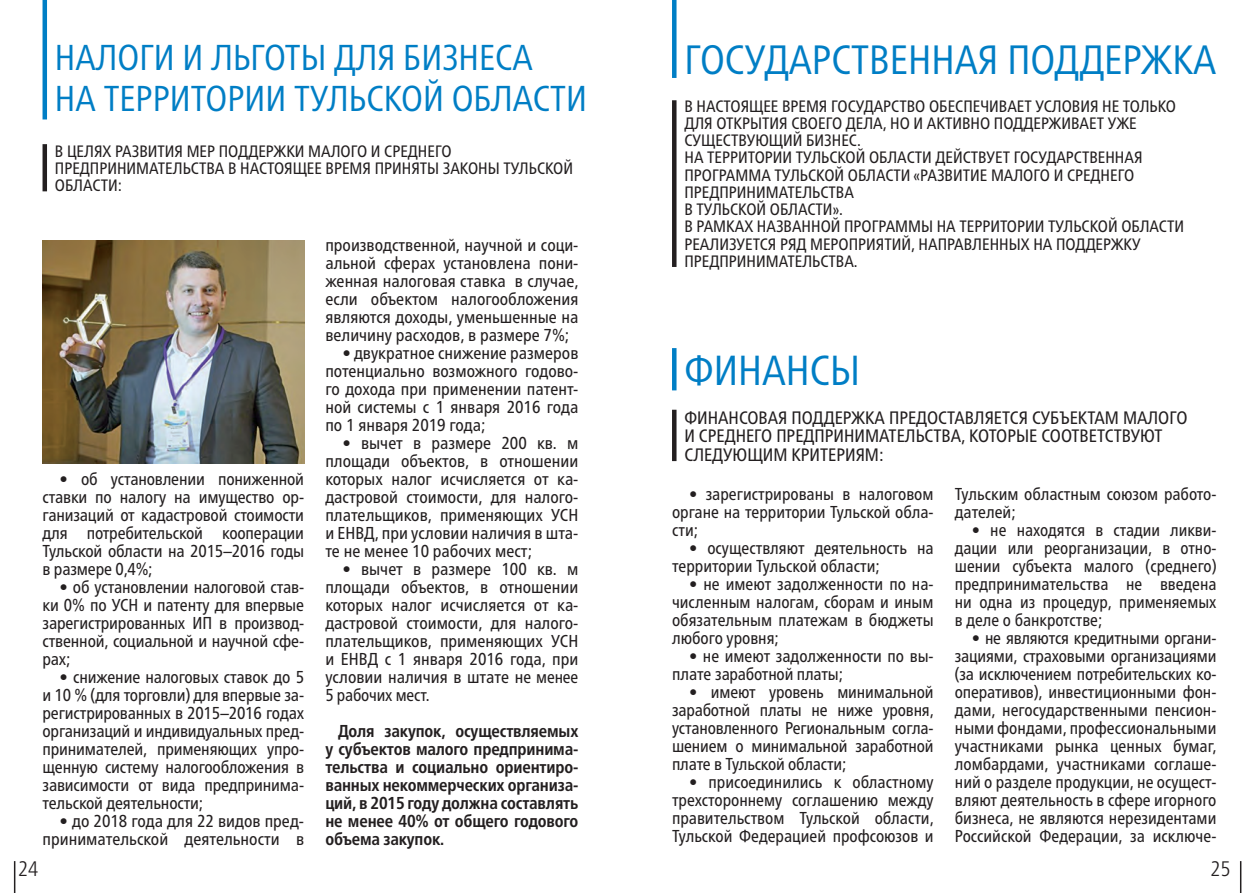
<style>
.page{position:relative;width:1259px;height:893px;background:#fff}
.page>*{position:absolute;margin:0;border:0;box-sizing:border-box;transform-origin:0 0}
.t1{font:condensed 42px "Frutiger Neue LTW1 G";color:#007ec5}
.t2{font:condensed 40.95px "Frutiger Neue LTW1 G";color:#007ec5}
.t3{font:condensed 36px "Frutiger Neue LTW1 G";letter-spacing:-.005em;color:#007ec5}
.t4{font:300 condensed 21px "Frutiger Neue LTW1 G";color:#231f20}
.t5{font:condensed 18px/18.8px "Frutiger Neue LTW1 G";color:#231f20}
.t6{font:condensed 17.25px/18px "Frutiger Neue LTW1 G";color:#231f20;text-align:justify}
.t7{font:700 condensed 17.25px/18px "Frutiger Neue LTW1 G";letter-spacing:-.01em;color:#231f20;text-align:justify}
.t8{font:condensed 16.5px/17.2px "Frutiger Neue LTW1 G";letter-spacing:.085em;color:#231f20}
</style>
<div class="page">
<hr style="left:14px;top:861px;width:1px;height:32px;background:#231f20">
<hr style="left:1240px;top:861px;width:1px;height:32px;background:#231f20">
<hr style="left:43px;top:0;width:4px;height:119px;background:#007ec5">
<hr style="left:43px;top:144px;width:4px;height:47px;background:#231f20">
<img style="left:43px;top:240px;width:261px;height:224px">
<hr style="left:672px;top:100px;width:4px;height:167px;background:#231f20">
<hr style="left:672px;top:410px;width:4px;height:51px;background:#231f20">
<hr style="left:672px;top:0;width:4px;height:78px;background:#007ec5">
<hr style="left:672px;top:348px;width:4px;height:42px;background:#007ec5">
<h3 class="t3" style="left:55px;top:37px;width:217px">НАЛОГИИЛЬГОТЫ</h3>
<h3 class="t3" style="left:334px;top:37px;width:200px">ДЛЯ БИЗНЕСА</h3>
<h3 class="t3" style="left:55px;top:77px;width:68px">НА ТЕРРИТОРИИ</h3>
<h3 class="t3" style="left:294px;top:77px;width:50px">ТУЛЬСКО</h3>
<h3 class="t3" style="left:423px;top:77px;width:128px">Й ОБЛАСТИ</h3>
<p class="t8" style="left:55px;top:142px;width:214px">В целях развития мер поддержк</p>
<p class="t8" style="left:55px;top:142px;width:520px;text-indent:240px">и малого и средне го предпринимательства в настоящее время приняты Законы Тульской области:</p>
<p class="t6" style="left:43px;top:470px;width:263px;text-indent:17px">• об установлении пониженной ставки по налогу на имущество ор&shy;ганизаций от кадастровой стоимости для потребительской кооперации Тульской области на 2015–2016 годы в размере 0,4%;</p>
<p class="t6" style="left:43px;top:578px;width:263px;text-indent:17px">• об установлении налоговой став&shy;ки 0% по УСН и патенту для впервые зарегистрированных ИП в производ&shy;ственной, социальной и научной сфе&shy;рах;</p>
<p class="t6" style="left:43px;top:668px;width:263px;text-indent:17px">• снижение налоговых ставок до 5 и 10 % (для торговли) для впервые за&shy;регистрированных в 2015–2016 годах организаций и индивидуальных пред&shy;принимателей, применяющих упро&shy;щенную систему налогообложения в зависимости от вида предпринима&shy;тельской деятельности;</p>
<p class="t6" style="left:43px;top:812px;width:263px;text-align:right">• до 2018 года для 22 видов пред&shy;принимательской деятельности в</p>
<p class="t6" style="left:325px;top:236px;width:255px">производственной, научной и соци&shy;альной сферах установлена пони&shy;женная налоговая ставка в случае, если объектом налогообложения являются доходы, уменьшенные на величину расходов, в размере 7%;</p>
<p class="t6" style="left:325px;top:344px;width:255px;text-indent:17px">• двукратное снижение размеров потенциально возможного годово&shy;го дохода при применении патент&shy;ной системы с 1 января 2016 года по 1 января 2019 года;</p>
<p class="t6" style="left:325px;top:434px;width:255px;text-indent:17px">• вычет в размере 200 кв. м площади объектов, в отношении которых налог исчисляется от ка&shy;дастровой стоимости, для налого&shy;плательщиков, применяющих УСН и ЕНВД, при условии наличия в шта&shy;те не менее 10 рабочих мест;</p>
<p class="t6" style="left:325px;top:560px;width:255px;text-indent:17px">• вычет в размере 100 кв. м площади объектов, в отношении которых налог исчисляется от ка&shy;дастровой стоимости, для налого&shy;плательщиков, применяющих УСН и ЕНВД с 1 января 2016 года, при условии наличия в штате не менее 5 рабочих мест.</p>
<p class="t7" style="left:325px;top:722px;width:255px;text-indent:13px">Доля закупок, осуществляемых у субъектов малого предпринима&shy;тельства и социально ориентиро&shy;ванных некоммерческих организа&shy;ций, в 2015 году должна составлять не менее 40% от общего годового объема закупок.</p>
<h2 class="t2" style="left:684px;top:36px;width:148px">ГОСУДАРСТВЕНН</h2>
<h2 class="t2" style="left:955px;top:36px;width:76px">АЯ ПОДДЕР</h2>
<h2 class="t2" style="left:1140px;top:36px;width:77px">ЖКА</h2>
<p class="t8" style="left:684px;top:97px;width:493px">В настоящее время государство обеспечивает условия не только для открытия своего дела, но и активно поддерживает уже существующий бизнес.<br>На терр</p>
<p class="t8" style="left:738px;top:149px;width:242px">итории Тульской области действует</p>
<p class="t8" style="left:1013px;top:149px;width:78px">государственн</p>
<p class="t8" style="left:684px;top:149px;width:459px;text-indent:440px">ая программа Тульской области «Развитие малого и среднего предпринимательства<br>в Тульской области».<br>В рамках названн ой программы на терр</p>
<p class="t8" style="left:684px;top:218px;width:501px;text-indent:306px">итории Тульской области реализуется ряд мероприятий, направленн ых на поддержку предпринимательства.</p>
<h1 class="t1" style="left:684px;top:345px;width:177px">финансы</h1>
<p class="t5" style="left:684px;top:408px;width:119px">ФИНАНСОВАЯ ПОДД</p>
<p class="t5" style="left:684px;top:408px;width:450px;text-indent:150px">ЕРЖКА ПРЕДОСТАВЛЯ ЕТСЯ СУБЪЕКТАМ МАЛОГО<br>И СРЕДНЕГО ПРЕДП РИНИМА</p>
<p class="t5" style="left:888px;top:427px;width:275px">ТЕЛЬСТВА, КОТОРЫЕ СООТВЕТСТВУЮТ</p>
<p class="t5" style="left:684px;top:445px;width:63px">СЛ ЕДУЮЩИМ</p>
<p class="t5" style="left:791px;top:445px;width:66px">КРИТЕРИЯМ</p>
<p class="t5" style="left:879px;top:445px;width:6px">:</p>
<p class="t6" style="left:672px;top:485px;width:263px;text-indent:17px">• зарегистрированы в налоговом органе на территории Тульской обла&shy;сти;</p>
<p class="t6" style="left:672px;top:539px;width:263px;text-indent:17px">• осуществляют деятельность на территории Тульской области;</p>
<p class="t6" style="left:672px;top:575px;width:263px;text-indent:17px">• не имеют задолженности по на&shy;численным налогам, сборам и иным обязательным платежам в бюджеты любого уровня;</p>
<p class="t6" style="left:672px;top:647px;width:263px;text-indent:17px">• не имеют задолженности по вы&shy;плате заработной платы;</p>
<p class="t6" style="left:672px;top:683px;width:263px;text-indent:17px">• имеют уровень минимальной заработной платы не ниже уровня, установленного Региональным согла&shy;шением о минимальной заработной плате в Тульской области;</p>
<p class="t6" style="left:672px;top:773px;width:263px;text-indent:17px">• присоединились к областному трехстороннему соглашению между правительством Тульской области, Тульской Федерацией профсоюзов и</p>
<p class="t6" style="left:955px;top:485px;width:263px">Тульским областным союзом работо&shy;дателей;</p>
<p class="t6" style="left:955px;top:521px;width:263px;text-indent:17px">• не находятся в стадии ликви&shy;дации или реорганизации, в отно&shy;шении субъекта малого (среднего) предпринимательства не введена ни одна из процедур, применяемых в деле о банкротстве;</p>
<p class="t6" style="left:955px;top:629px;width:263px;text-indent:17px">• не являются кредитными органи&shy;зациями, страховыми организациями (за исключением потребительских ко&shy;оперативов), инвестиционными фон&shy;дами, негосударственными пенсион&shy;ными фондами, профессиональными участниками рынка ценных бумаг, ломбардами, участниками соглаше&shy;ний о разделе продукции, не осущест&shy;вляют деятельность в сфере игорного бизнеса, не являются нерезидентами Российской Федерации, за исключе-</p>
<p class="t4" style="left:18px;top:856px;width:22px">24</p>
<p class="t4" style="left:1210px;top:856px;width:22px">25</p>
</div>
